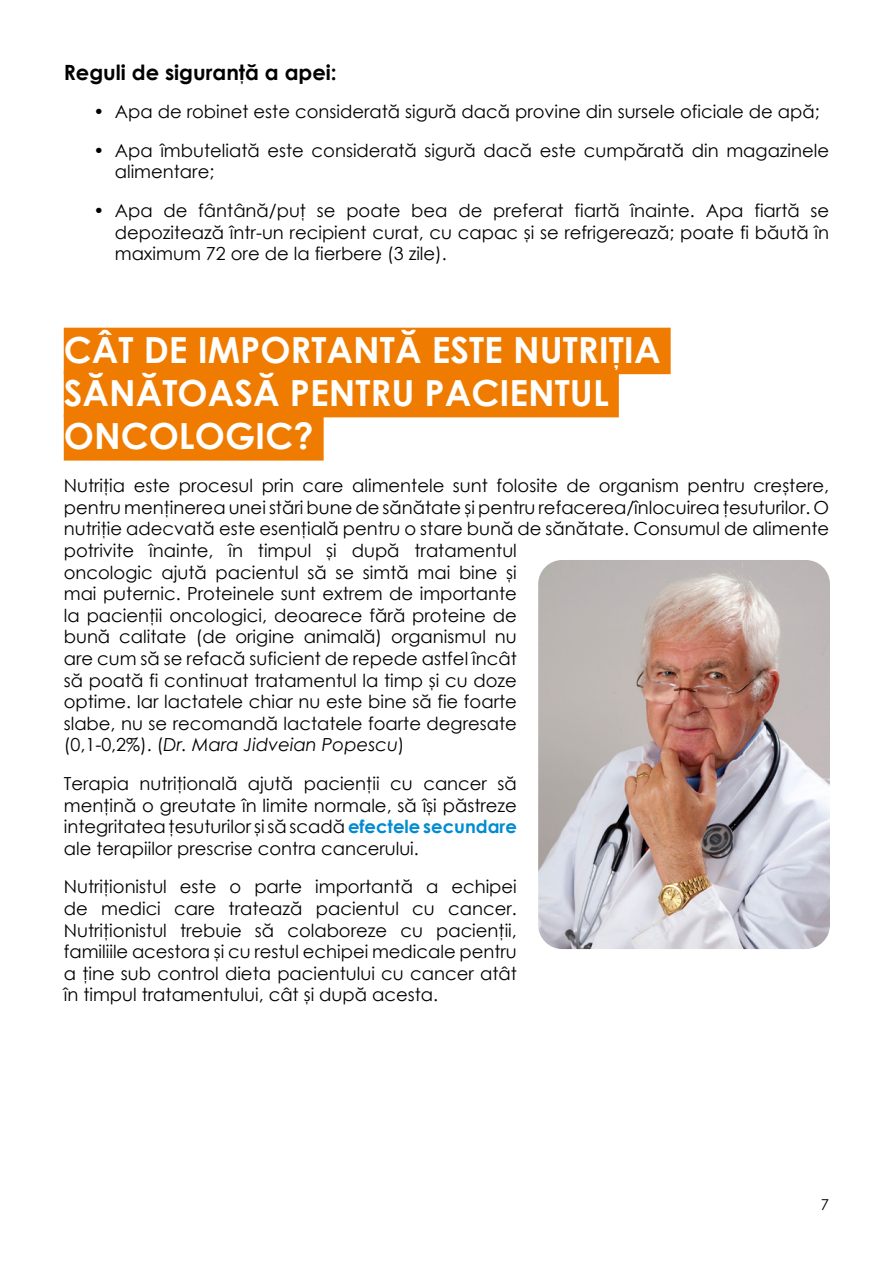
<style>
.page{position:relative;width:893px;height:1263px;background:#fff}
.page>*{position:absolute;margin:0;border:0;box-sizing:border-box;transform-origin:0 0}
.t1{font:700 36px/43.2px "Century Gothic";color:#fff}
.t2{font:700 21px "Century Gothic";color:#000}
.t3{font:18px/21.6px "Century Gothic";color:#000;text-align:justify}
.t4{font:15px "Century Gothic";color:#000}
.s1{font-style:italic}
.s2{font-weight:700;color:#008bd2}
</style>
<div class="page">
<img style="left:538px;top:560px;width:292px;height:389px">
<div style="left:64px;top:328px;width:607px;height:46px;background:#ef7c00"></div>
<div style="left:64px;top:371px;width:555px;height:46px;background:#ef7c00"></div>
<div style="left:64px;top:414px;width:260px;height:47px;background:#ef7c00"></div>
<p class="t2" style="left:64px;top:56px;width:274px">Reguli de siguranţă a apei:</p>
<p class="t3" style="left:94px;top:101px;width:728px">• Apa de robinet este considerată sigură dacă provine din sursele oficiale de apă;</p>
<p class="t3" style="left:115px;top:139px;width:716px;text-indent:-21px">• Apa îmbuteliată este considerată sigură dacă este cumpărată din magazinele alimentare;</p>
<p class="t3" style="left:115px;top:199px;width:716px;text-indent:-21px">• Apa de fântână/puţ se poate bea de preferat fiartă înainte. Apa fiartă se depozitează într-un recipient curat, cu capac și se refrigerează; poate fi băută în maximum 72 ore de la fierbere (3 zile).</p>
<h1 class="t1" style="left:64px;top:327px;width:598px">CÂT DE IMPORTANTĂ ESTE NUTRIȚIA<br>SĂNĂTOASĂ PENTRU PACIENTUL<br>ONCOLOGIC?</h1>
<p class="t3" style="left:64px;top:475px;width:767px;text-align:left">Nutriția este procesul prin care alimentele sunt folosite de organism pentru creștere, pentru menținerea unei stări bune de sănătate și pentru refacerea/înlocuirea țesuturilor. O nutriție adecvată este esențială pentru o stare bună de sănătate. Consumul de alimente potrivite înainte, în timpul și după tratamentul<br>oncologic ajută pacientul să se simtă mai bine și<br>mai puternic. Proteinele sunt extrem de importante<br>la pacienții oncologici, deoarece fără proteine de<br>bună calitate (de origine animală) organismul nu<br>are cum să se refacă suficient de repede astfel încât<br>să poată fi continuat tratamentul la timp și cu doze<br>optime. Iar lactatele chiar nu este bine să fie foarte<br>slabe, nu se recomandă lactatele foarte degresate<br>(0,1-0,2%). (<span class="s1">Dr. Mara Jidveian Popescu</span>)</p>
<p class="t3" style="left:64px;top:772px;width:455px">Terapia nutrițională ajută pacienții cu cancer să mențină o greutate în limite normale, să își păstreze integritatea țesuturilor și să scadă <span class="s2">efectele secundare </span>ale terapiilor prescrise contra cancerului.</p>
<p class="t3" style="left:64px;top:876px;width:455px">Nutriționistul este o parte importantă a echipei de medici care tratează pacientul cu cancer.<br>Nutriționistul trebuie să colaboreze cu pacienții, familiile acestora și cu restul echipei medicale pentru a ține sub control dieta pacientului cu cancer atât în timpul tratamentului, cât și după acesta.</p>
<p class="t4" style="left:821px;top:1194px;width:10px">7</p>
</div>
